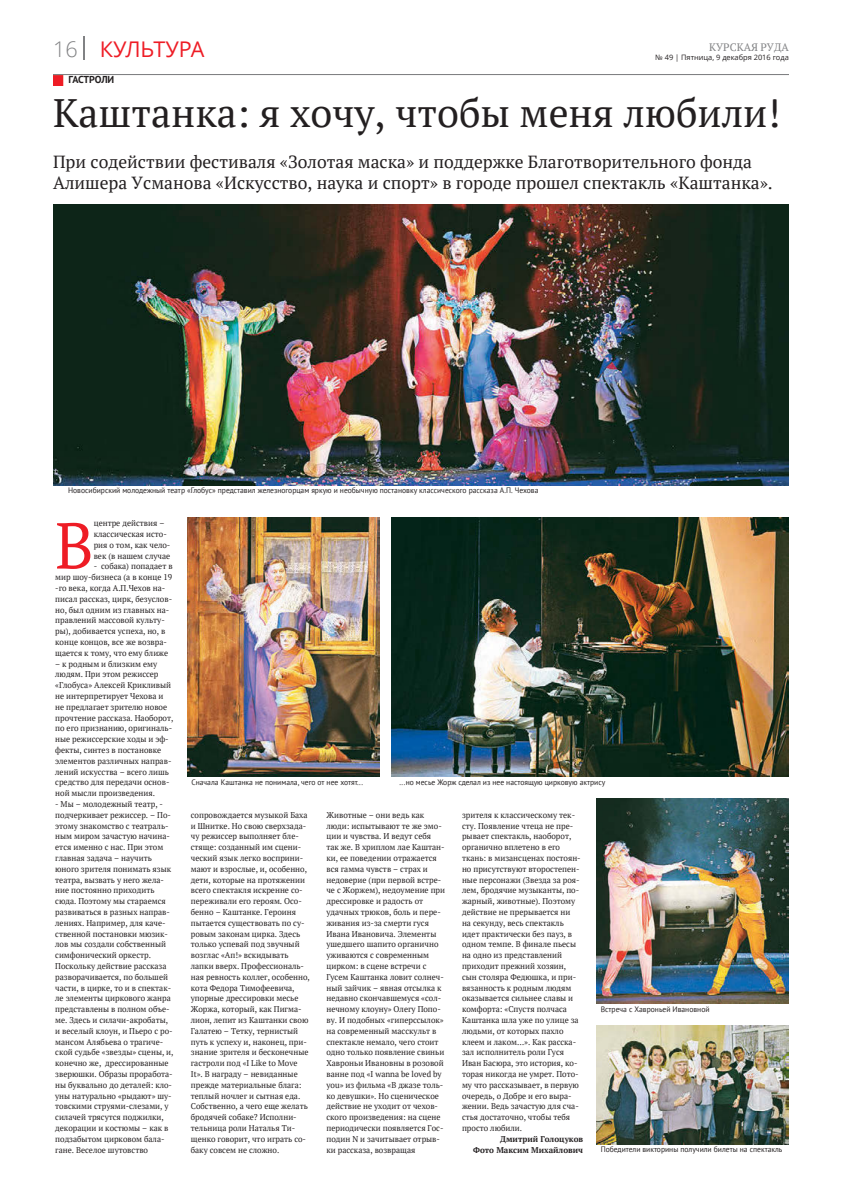
<style>
.page{position:relative;width:842px;height:1191px;background:#fff}
.page>*{position:absolute;margin:0;border:0;box-sizing:border-box;transform-origin:0 0}
.t1{font:64.8px "PT Serif";color:#ee1c25;scale:.96 1}
.t2{font:39.6px "PT Serif";color:#231f20}
.t3{font:21.6px "Open Sans";color:#ee1c25}
.t4{font:17.5px/21.6px "PT Serif";color:#231f20}
.t5{font:10.8px "PT Serif";color:#818284}
.t6{font:700 10.1px "PT Sans";letter-spacing:-.015em;color:#231f20}
.t7{font:8.4px/10.8px "PT Serif";color:#231f20;scale:.96 1}
.t8{font:700 8.4px/10.8px "PT Serif";color:#231f20;text-align:right;scale:.96 1}
.t9{font:7.9px "PT Sans";color:#231f20;scale:.96 1}
.t10{font:7.4px "Open Sans";color:#231f20}
.s1{color:#818284}
</style>
<div class="page">
<svg style="left:83px;top:36px;width:1px;height:23px"></svg>
<img style="left:53px;top:75px;width:11px;height:11px">
<img style="left:53px;top:204px;width:736px;height:281px">
<img style="left:187px;top:518px;width:192px;height:259px">
<img style="left:391px;top:518px;width:398px;height:259px">
<img style="left:597px;top:798px;width:192px;height:206px">
<img style="left:597px;top:1025px;width:192px;height:119px">
<h3 class="t3" style="left:53px;top:34px;width:153px"><span class="s1">16</span> КУЛЬТУРА</h3>
<p class="t5" style="left:709px;top:40px;width:81px">КУРСКАЯ РУДА</p>
<p class="t10" style="left:655px;top:52px;width:135px">№ 49 | Пятница, 9 декабря 2016 года</p>
<p class="t6" style="left:69px;top:74px;width:47px">ГАСТРОЛИ</p>
<h2 class="t2" style="left:53px;top:87px;width:729px">Каштанка: я хочу, чтобы меня любили!</h2>
<h3 class="t4" style="left:53px;top:150px;width:721px">При содействии фестиваля «Золотая маска» и поддержке Благотворительного фонда<br>Алишера Усманова «Искусство, наука и спорт» в городе прошел спектакль «Каштанка».</h3>
<p class="t9" style="left:68px;top:486px;width:491px">Новосибирский молодежный театр «Глобус» представил железногорцам яркую и необычную постановку классического рассказа А.П. Чехова</p>
<h1 class="t1" style="left:55px;top:503px;width:42px">В</h1>
<p class="t7" style="left:94px;top:518px;width:81px">центре действия – классическая исто&shy;рия о том, как чело&shy;век (в нашем случае</p>
<p class="t7" style="left:55px;top:561px;width:124px;text-indent:38px">- собака) попадает в мир шоу-бизнеса (а в конце 19 -го века, когда А.П.Чехов на&shy;писал рассказ, цирк, безуслов&shy;но, был одним из главных на&shy;правлений массовой культу&shy;ры), добивается успеха, но, в конце концов, все же возвра&shy;щается к тому, что ему ближе</p>
<p class="t7" style="left:55px;top:658px;width:125px">– к родным и близким ему людям. При этом режиссер «Глобуса» Алексей Крикливый не интерпретирует Чехова и не предлагает зрителю новое прочтение рассказа. Наоборот, по его признанию, оригиналь&shy;ные режиссерские ходы и эф&shy;фекты, синтез в постановке элементов различных направ&shy;лений искусства – всего лишь средство для передачи основ&shy;ной мысли произведения.</p>
<p class="t7" style="left:55px;top:798px;width:125px">- Мы – молодежный театр, - подчеркивает режиссер. – По&shy;этому знакомство с театраль&shy;ным миром зачастую начина&shy;ется именно с нас. При этом главная задача – научить юного зрителя понимать язык театра, вызвать у него жела&shy;ние постоянно приходить сюда. Поэтому мы стараемся развиваться в разных направ&shy;лениях. Например, для каче&shy;ственной постановки мюзик&shy;лов мы создали собственный симфонический оркестр.<br>Поскольку действие рассказа разворачивается, по большей части, в цирке, то и в спектак&shy;ле элементы циркового жанра представлены в полном объе&shy;ме. Здесь и силачи-акробаты, и веселый клоун, и Пьеро с ро&shy;мансом Алябьева о трагиче&shy;ской судьбе «звезды» сцены, и, конечно же, дрессированные зверюшки. Образы проработа&shy;ны буквально до деталей: кло&shy;уны натурально «рыдают» шу&shy;товскими струями-слезами, у силачей трясутся поджилки, декорации и костюмы – как в подзабытом цирковом бала&shy;гане. Веселое шутовство</p>
<p class="t7" style="left:191px;top:809px;width:125px">сопровождается музыкой Баха и Шнитке. Но свою сверхзада&shy;чу режиссер выполняет бле&shy;стяще: созданный им сцени&shy;ческий язык легко восприни&shy;мают и взрослые, и, особенно, дети, которые на протяжении всего спектакля искренне со&shy;переживали его героям. Осо&shy;бенно – Каштанке. Героиня пытается существовать по су&shy;ровым законам цирка. Здесь только успевай под звучный возглас «Ап!» вскидывать лапки вверх. Профессиональ&shy;ная ревность коллег, особенно, кота Федора Тимофеевича, упорные дрессировки месье<br>Жоржа, который, как Пигма&shy;лион, лепит из Каштанки свою<br>Галатею – Тетку, тернистый путь к успеху и, наконец, при&shy;знание зрителя и бесконечные гастроли под «I Like to Move<br>It». В награду – невиданные прежде материальные блага: теплый ночлег и сытная еда.<br>Собственно, а чего еще желать бродячей собаке? Исполни&shy;тельница роли Наталья Ти&shy;щенко говорит, что играть со&shy;баку совсем не сложно.</p>
<p class="t7" style="left:326px;top:809px;width:125px">Животные – они ведь как люди: испытывают те же эмо&shy;ции и чувства. И ведут себя так же. В хриплом лае Каштан&shy;ки, ее поведении отражается вся гамма чувств – страх и недоверие (при первой встре&shy;че с Жоржем), недоумение при дрессировке и радость от удачных трюков, боль и пере&shy;живания из-за смерти гуся<br>Ивана Ивановича. Элементы ушедшего шапито органично уживаются с современным цирком: в сцене встречи с<br>Гусем Каштанка ловит солнеч&shy;ный зайчик – явная отсылка к недавно скончавшемуся «сол&shy;нечному клоуну» Олегу Попо&shy;ву. И подобных «гиперссылок» на современный масскульт в спектакле немало, чего стоит одно только появление свиньи<br>Хавроньи Ивановны в розовой ванне под «I wanna be loved by you» из фильма «В джазе толь&shy;ко девушки». Но сценическое действие не уходит от чехов&shy;ского произведения: на сцене периодически появляется Гос&shy;подин N и зачитывает отрыв&shy;ки рассказа, возвращая</p>
<p class="t7" style="left:462px;top:809px;width:125px">зрителя к классическому тек&shy;сту. Появление чтеца не пре&shy;рывает спектакль, наоборот, органично вплетено в его ткань: в мизансценах постоян&shy;но присутствуют второстепен&shy;ные персонажи (Звезда за роя&shy;лем, бродячие музыканты, по&shy;жарный, животные). Поэтому действие не прерывается ни на секунду, весь спектакль идет практически без пауз, в одном темпе. В финале пьесы на одно из представлений приходит прежний хозяин, сын столяра Федюшка, и при&shy;вязанность к родным людям оказывается сильнее славы и комфорта: «Спустя полчаса<br>Каштанка шла уже по улице за людьми, от которых пахло клеем и лаком…». Как расска&shy;зал исполнитель роли Гуся<br>Иван Басюра, это история, ко&shy;торая никогда не умрет. Пото&shy;му что рассказывает, в первую очередь, о Добре и его выра&shy;жении. Ведь зачастую для сча&shy;стья достаточно, чтобы тебя просто любили.</p>
<p class="t9" style="left:191px;top:778px;width:180px">Сначала Каштанка не понимала, чего от нее хотят...</p>
<p class="t9" style="left:400px;top:778px;width:216px">...но месье Жорж сделал из нее настоящую цирковую актрису</p>
<p class="t9" style="left:601px;top:1004px;width:115px">Встреча с Хавроньей Ивановной</p>
<p class="t8" style="left:473px;top:1133px;width:116px">Дмитрий Голоцуков<br>Фото Максим Михайлович</p>
<p class="t9" style="left:601px;top:1145px;width:191px">Победители викторины получили билеты на спектакль</p>
</div>
